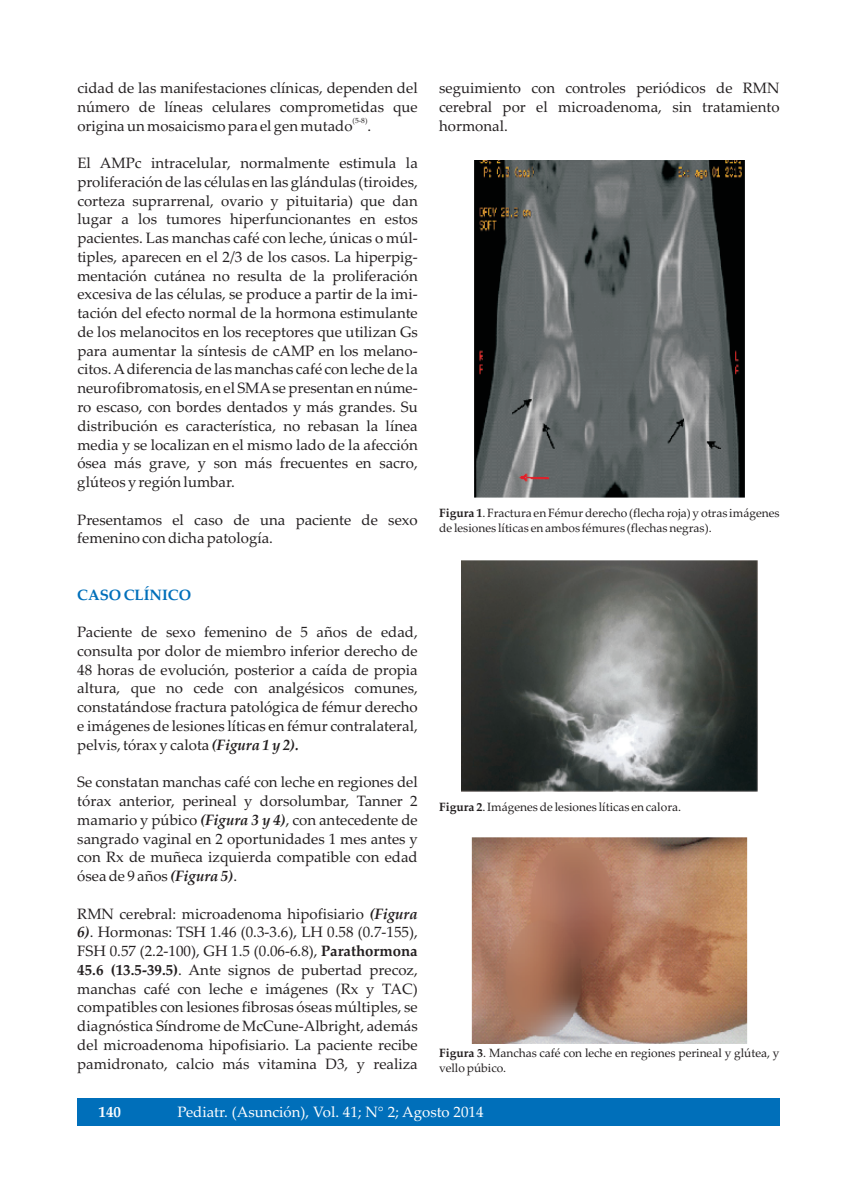
<style>
.page{position:relative;width:857px;height:1197px;background:#fff}
.page>*{position:absolute;margin:0;border:0;box-sizing:border-box;transform-origin:0 0}
.t1{font:15px/18.8px "Palatino Linotype";color:#231f20;text-align:justify}
.t2{font:15px "Palatino Linotype";color:#fff}
.t3{font:700 15px "Palatino Linotype";color:#006fba}
.t4{font:700 15px "Palatino Linotype";color:#fff}
.t5{font:12px/15px "Palatino Linotype";color:#231f20}
.t6{font:7.5px "Palatino Linotype";color:#231f20}
.s1{font-weight:700;font-style:italic}
.s2{font-weight:700}
</style>
<div class="page">
<img style="left:461px;top:160px;width:295px;height:883px">
<div style="left:77px;top:1098px;width:702px;height:28px;background:#006fba"></div>
<p class="t1" style="left:77px;top:80px;width:342px">cidad de las manifestaciones clínicas, dependen del número de líneas celulares comprometidas que</p>
<p class="t6" style="left:352px;top:118px;width:16px">(5-8)</p>
<p class="t1" style="left:77px;top:118px;width:295px">origina un mosaicismo para el gen mutado .</p>
<p class="t1" style="left:77px;top:155px;width:342px">El AMPc intracelular, normalmente estimula la proliferación de las células en las glándulas (tiroides, corteza suprarrenal, ovario y pituitaria) que dan lugar a los tumores hiperfuncionantes en estos pacientes. Las manchas café con leche, únicas o múl&shy;tiples, aparecen en el 2/3 de los casos. La hiperpig&shy;mentación cutánea no resulta de la proliferación excesiva de las células, se produce a partir de la imi&shy;tación del efecto normal de la hormona estimulante de los melanocitos en los receptores que utilizan Gs para aumentar la síntesis de cAMP en los melano&shy;citos. Adiferencia de las manchas café con leche de la neurofibromatosis, en el SMAse presentan en núme&shy;ro escaso, con bordes dentados y más grandes. Su distribución es característica, no rebasan la línea media y se localizan en el mismo lado de la afección ósea más grave, y son más frecuentes en sacro, glúteos y región lumbar.</p>
<p class="t1" style="left:77px;top:512px;width:342px">Presentamos el caso de una paciente de sexo femenino con dicha patología.</p>
<p class="t3" style="left:77px;top:588px;width:115px">CASO CLÍNICO</p>
<p class="t1" style="left:77px;top:624px;width:342px">Paciente de sexo femenino de 5 años de edad, consulta por dolor de miembro inferior derecho de 48 horas de evolución, posterior a caída de propia altura, que no cede con analgésicos comunes, constatándose fractura patológica de fémur derecho e imágenes de lesiones líticas en fémur contralateral, pelvis, tórax y calota <span class="s1">(Figura 1 y 2).</span></p>
<p class="t1" style="left:77px;top:774px;width:342px">Se constatan manchas café con leche en regiones del tórax anterior, perineal y dorsolumbar, Tanner 2 mamario y púbico <span class="s1">(Figura 3 y 4)</span>, con antecedente de sangrado vaginal en 2 oportunidades 1 mes antes y con Rx de muñeca izquierda compatible con edad ósea de 9 años <span class="s1">(Figura 5)</span>.</p>
<p class="t1" style="left:77px;top:905px;width:342px">RMN cerebral: microadenoma hipofisiario <span class="s1">(Figura 6)</span>. Hormonas: TSH 1.46 (0.3-3.6), LH 0.58 (0.7-155), FSH 0.57 (2.2-100), GH 1.5 (0.06-6.8), <span class="s2">Parathormona 45.6 (13.5-39.5)</span>. Ante signos de pubertad precoz, manchas café con leche e imágenes (Rx y TAC) compatibles con lesiones fibrosas óseas múltiples, se diagnóstica Síndrome de McCune-Albright, además del microadenoma hipofisiario. La paciente recibe pamidronato, calcio más vitamina D3, y realiza</p>
<p class="t1" style="left:439px;top:80px;width:342px">seguimiento con controles periódicos de RMN cerebral por el microadenoma, sin tratamiento hormonal.</p>
<p class="t5" style="left:439px;top:507px;width:342px"><span class="s2">Figura 1</span>. Fractura en Fémur derecho (flecha roja) y otras imágenes de lesiones líticas en ambos fémures (flechas negras).</p>
<p class="t5" style="left:439px;top:800px;width:243px"><span class="s2">Figura 2</span>. Imágenes de lesiones líticas en calora.</p>
<p class="t5" style="left:439px;top:1046px;width:342px"><span class="s2">Figura 3</span>. Manchas café con leche en regiones perineal y glútea, y vello púbico.</p>
<p class="t4" style="left:99px;top:1105px;width:24px">140</p>
<p class="t2" style="left:177px;top:1105px;width:307px">Pediatr. (Asunción), Vol. 41; N° 2; Agosto 2014</p>
</div>
